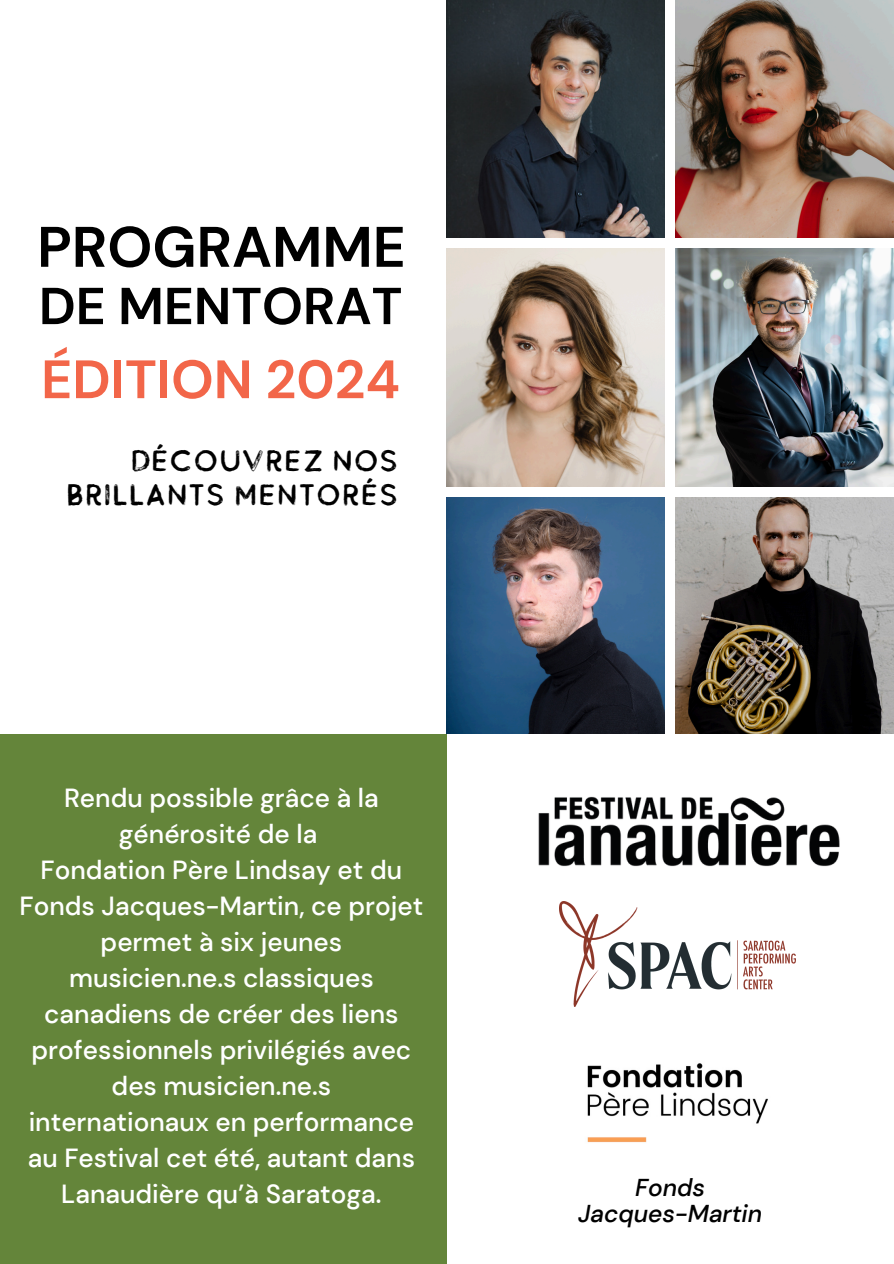
<style>
.page{position:relative;width:894px;height:1264px;background:#fff}
.page>*{position:absolute;margin:0;border:0;box-sizing:border-box;transform-origin:0 0}
.t1{font:700 57px "DM Sans";color:#000}
.t2{font:700 53.85px "DM Sans";color:#f26649}
.t3{font:700 51.9px "DM Sans";color:#000}
.t4{font:30px/33.8px "Buckwheat TC Sans Painted";color:#000;text-align:right}
.t5{font:500 26.1px/36px "DM Sans";color:#fff;text-align:center}
.t6{font:italic 500 24.45px "DM Sans";color:#000}
</style>
<div class="page">
<img style="left:446px;top:0;width:218px;height:237px">
<img style="left:675px;top:0;width:218px;height:237px">
<img style="left:446px;top:249px;width:218px;height:237px">
<img style="left:675px;top:249px;width:218px;height:237px">
<img style="left:446px;top:497px;width:218px;height:237px">
<img style="left:675px;top:497px;width:218px;height:237px">
<div style="left:0;top:734px;width:446px;height:529px;background:#64853a"></div>
<img style="left:587px;top:1063px;width:181px;height:80px">
<img style="left:538px;top:796px;width:302px;height:71px">
<img style="left:559px;top:901px;width:235px;height:105px">
<h2 class="t1" style="left:37px;top:210px;width:370px">PROGRAMME</h2>
<p class="t3" style="left:39px;top:272px;width:365px">DE MENTORAT</p>
<p class="t2" style="left:41px;top:345px;width:360px">ÉDITION 2024</p>
<p class="t4" style="left:66px;top:444px;width:335px">DÉCOUVREZ NOS<br>BRILLANTS MENTORÉS</p>
<p class="t5" style="left:64px;top:780px;width:316px">Rendu possible grâce à la générosité de la</p>
<p class="t5" style="left:19px;top:852px;width:405px">Fondation Père Lindsay et du<br>Fonds Jacques-Martin, ce projet permet à six jeunes musicien.ne.s classiques canadiens de créer des liens professionnels privilégiés avec des musicien.ne.s internationaux en performance au Festival cet été, autant dans<br>Lanaudière qu’à Saratoga.</p>
<p class="t6" style="left:635px;top:1171px;width:72px">Fonds</p>
<p class="t6" style="left:578px;top:1197px;width:185px">Jacques-Martin</p>
</div>
